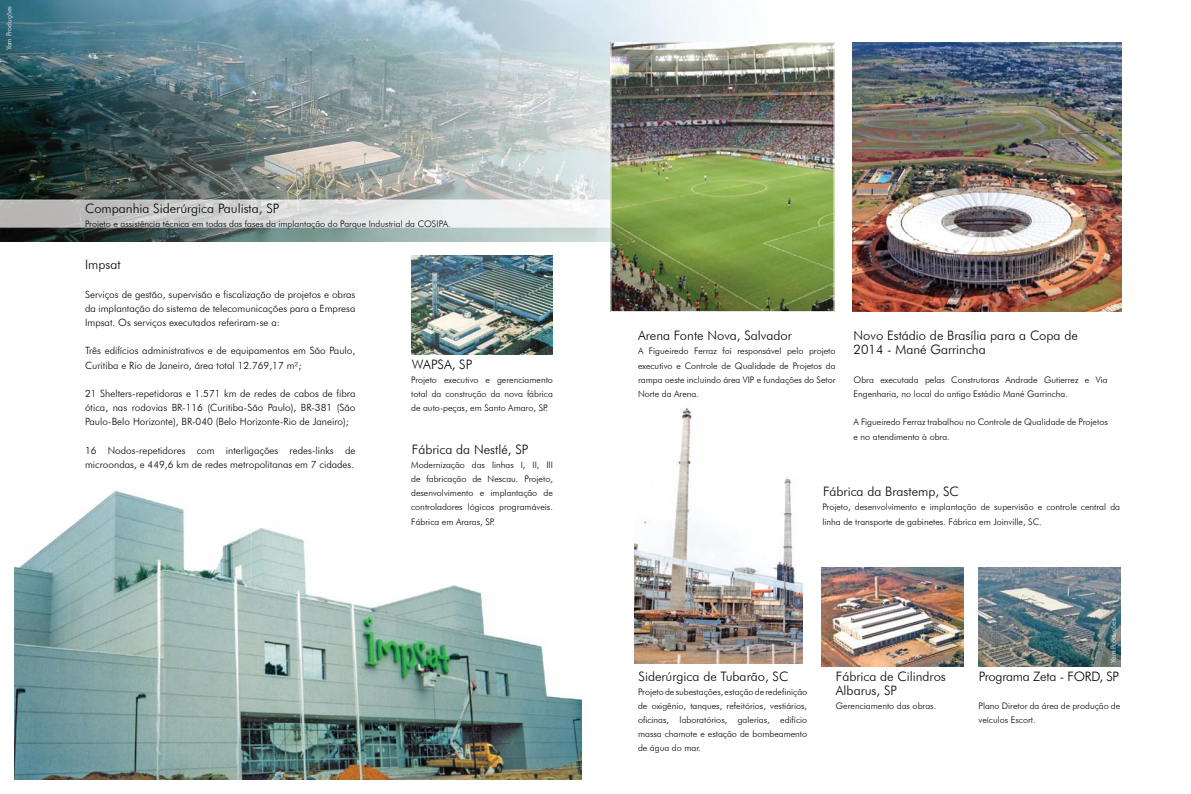
<style>
.page{position:relative;width:1191px;height:794px;background:#fff}
.page>*{position:absolute;margin:0;border:0;box-sizing:border-box;transform-origin:0 0}
.t1{font:300 13px/14.2px "Futura BT";color:#000}
.t2{font:300 13px "Futura BT";letter-spacing:-.02em;color:#000}
.t3{font:300 10px/14.2px "Futura BT";color:#000;text-align:justify}
.t4{font:300 9px/14.2px "Futura BT";color:#000;text-align:justify}
.t5{font:300 7px "Futura BT";color:#fff}
</style>
<div class="page">
<img style="left:0;top:0;width:794px;height:241px">
<img style="left:978px;top:567px;width:142px;height:99px">
<img style="left:411px;top:255px;width:142px;height:99px">
<img style="left:821px;top:567px;width:142px;height:99px">
<img style="left:14px;top:490px;width:567px;height:290px">
<img style="left:634px;top:408px;width:168px;height:255px">
<img style="left:852px;top:43px;width:269px;height:269px">
<img style="left:612px;top:45px;width:220px;height:265px">
<div style="left:610px;top:43px;width:224px;height:269px;border:1px solid #fff"></div>
<p class="t5" style="left:5px;top:50px;width:46px;rotate:-90deg">Yam Produções</p>
<h1 class="t1" style="left:85px;top:201px;width:196px">Companhia Siderúrgica Paulista, SP</h1>
<p class="t4" style="left:85px;top:216px;width:367px">Projeto e assistência técnica em todas das fases da implantação do Parque Industrial da COSIPA.</p>
<h1 class="t1" style="left:85px;top:257px;width:37px">Impsat</h1>
<p class="t3" style="left:85px;top:287px;width:272px">Serviços de gestão, supervisão e fiscalização de projetos e obras da implantação do sistema de telecomunicações para a Empresa Impsat. Os serviços executados referiram-se a:</p>
<p class="t3" style="left:85px;top:344px;width:272px">Três edifícios administrativos e de equipamentos em São Paulo,<br>Curitiba e Rio de Janeiro, área total 12.769,17 m²;</p>
<p class="t3" style="left:85px;top:386px;width:272px">21 Shelters-repetidoras e 1.571 km de redes de cabos de fibra ótica, nas rodovias BR-116 (Curitiba-São Paulo), BR-381 (São Paulo-Belo Horizonte), BR-040 (Belo Horizonte-Rio de Janeiro);</p>
<p class="t3" style="left:85px;top:443px;width:272px">16 Nodos-repetidores com interligações redes-links de microondas, e 449,6 km de redes metropolitanas em 7 cidades.</p>
<h1 class="t1" style="left:412px;top:357px;width:62px">WAPSA, SP</h1>
<p class="t4" style="left:411px;top:372px;width:143px">Projeto executivo e gerenciamento total da construção da nova fábrica de auto-peças, em Santo Amaro, SP.</p>
<h1 class="t1" style="left:412px;top:442px;width:118px">Fábrica da Nestlé, SP</h1>
<p class="t4" style="left:411px;top:457px;width:143px">Modernização das linhas I, II, III de fabricação de Nescau. Projeto, desenvolvimento e implantação de controladores lógicos programáveis.<br>Fábrica em Araras, SP.</p>
<h1 class="t1" style="left:638px;top:328px;width:155px">Arena Fonte Nova, Salvador</h1>
<p class="t4" style="left:638px;top:344px;width:199px">A Figueiredo Ferraz foi responsável pelo projeto executivo e Controle de Qualidade de Projetos da rampa oeste incluindo área VIP e fundações do Setor Norte da Arena.</p>
<h1 class="t1" style="left:853px;top:328px;width:226px">Novo Estádio de Brasília para a Copa de<br>2014 - Mané Garrincha</h1>
<p class="t4" style="left:853px;top:372px;width:256px">Obra executada pelas Construtoras Andrade Gutierrez e Via<br>Engenharia, no local do antigo Estádio Mané Garrincha.</p>
<p class="t4" style="left:853px;top:415px;width:256px">A Figueiredo Ferraz trabalhou no Controle de Qualidade de Projetos e no atendimento à obra.</p>
<h1 class="t1" style="left:823px;top:484px;width:137px">Fábrica da Brastemp, SC</h1>
<p class="t4" style="left:822px;top:500px;width:299px">Projeto, desenvolvimento e implantação de supervisão e controle central da linha de transporte de gabinetes. Fábrica em Joinville, SC.</p>
<h1 class="t1" style="left:638px;top:668px;width:151px">Siderúrgica de Tubarão, SC</h1>
<p class="t4" style="left:638px;top:684px;width:171px">Projeto de subestações, estação de redefinição de oxigênio, tanques, refeitórios, vestiários, oficinas, laboratórios, galerias, edifício massa chamote e estação de bombeamento de água do mar.</p>
<h1 class="t1" style="left:836px;top:668px;width:111px">Fábrica de Cilindros<br>Albarus, SP</h1>
<p class="t4" style="left:836px;top:698px;width:102px">Gerenciamento das obras.</p>
<p class="t5" style="left:1109px;top:663px;width:46px;rotate:-90deg">Yam Produções</p>
<h1 class="t2" style="left:979px;top:668px;width:142px">Programa Zeta - FORD, SP</h1>
<p class="t4" style="left:978px;top:698px;width:143px">Plano Diretor da área de produção de veículos Escort.</p>
</div>
